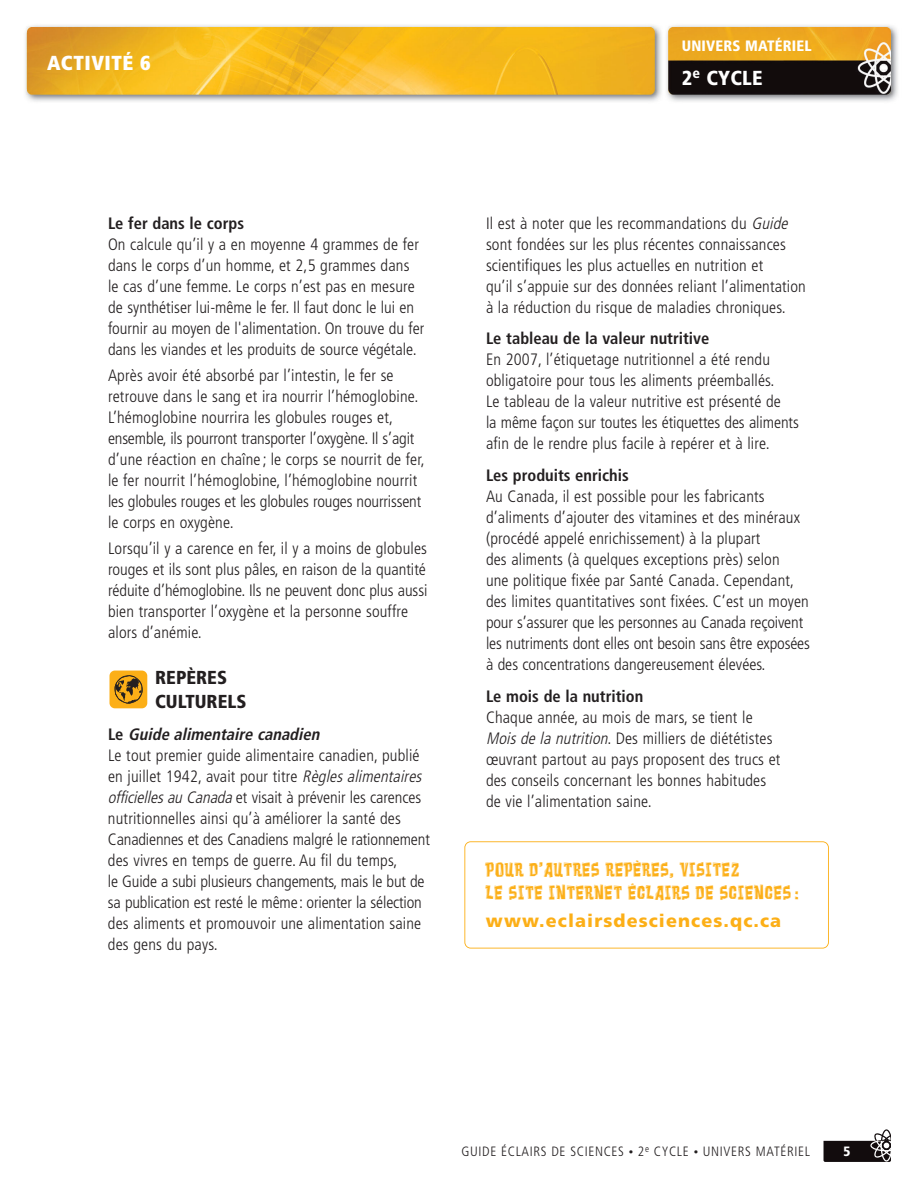
<style>
.page{position:relative;width:918px;height:1188px;background:#fff}
.page>*{position:absolute;margin:0;border:0;box-sizing:border-box;transform-origin:0 0}
.t1{font:900 condensed 20.25px "Frutiger";letter-spacing:.025em;color:#fff}
.t2{font:900 condensed 20.25px "Frutiger";letter-spacing:.01em;color:#fff}
.t3{font:900 condensed 18.75px/24px "Frutiger";color:#231f20}
.t4{font:900 18px "Frutiger";letter-spacing:.06em;color:#fcaf17}
.t5{font:300 condensed 16.5px/21px "Frutiger";letter-spacing:.01em;color:#231f20}
.t6{font:700 condensed 16.5px "Frutiger";color:#231f20}
.t7{font:15px/22.5px "Vademecum";letter-spacing:.06em;color:#fcaf17}
.t8{font:900 condensed 15px "Frutiger";letter-spacing:.01em;color:#fff}
.t9{font:300 condensed 13.5px "Frutiger";letter-spacing:.05em;color:#231f20}
.t10{font:900 condensed 13.5px "Frutiger";color:#fff}
.s1{font-weight:700}
.s2{font-weight:700;font-style:italic}
.s3{font-style:italic}
.s4{font-size:9px}
</style>
<div class="page">
<svg style="left:824px;top:1129px;width:67px;height:33px"></svg>
<img style="left:25px;top:25px;width:873px;height:77px">
<div style="left:110px;top:671px;width:37px;height:37px;background:#fcaf17;border-radius:5px"></div>
<svg style="left:114px;top:675px;width:29px;height:29px"></svg>
<svg style="left:464px;top:841px;width:365px;height:108px"></svg>
<p class="t1" style="left:47px;top:55px;width:105px">ACTIVITÉ 6</p>
<p class="t6" style="left:108px;top:216px;width:138px">Le fer dans le corps</p>
<p class="t5" style="left:108px;top:235px;width:318px">On calcule qu’il y a en moyenne 4 grammes de fer dans le corps d’un homme, et 2,5 grammes dans<br>le cas d’une femme. Le corps n’est pas en mesure de synthétiser lui-même le fer. Il faut donc le lui en fournir au moyen de l'alimentation. On trouve du fer dans les viandes et les produits de source végétale.</p>
<p class="t5" style="left:108px;top:366px;width:318px">Après avoir été absorbé par l’intestin, le fer se retrouve dans le sang et ira nourrir l’hémoglobine.<br>L’hémoglobine nourrira les globules rouges et, ensemble, ils pourront transporter l’oxygène. Il s’agit d’une réaction en chaîne ; le corps se nourrit de fer, le fer nourrit l’hémoglobine, l’hémoglobine nourrit les globules rouges et les globules rouges nourrissent le corps en oxygène.</p>
<p class="t5" style="left:108px;top:540px;width:321px">Lorsqu’il y a carence en fer, il y a moins de globules rouges et ils sont plus pâles, en raison de la quantité réduite d’hémoglobine. Ils ne peuvent donc plus aussi bien transporter l’oxygène et la personne souffre alors d’anémie.</p>
<p class="t3" style="left:155px;top:667px;width:93px">REPÈRES<br>CULTURELS</p>
<p class="t5" style="left:108px;top:725px;width:323px"><span class="s1">L e</span> <span class="s2">Guide alimentaire canadien<br></span>Le tout premier guide alimentaire canadien, publié en juillet 1942, avait pour titre <span class="s3">Règles alimentaires officiellesau Canada</span>et visait à prévenir les carences nutritionnelles ainsi qu’à améliorer la santé des Canadiennes et des Canadiens malgré le rationnement des vivres en temps de guerre. Au fil du temps,<br>le Guide a subi plusieurs changements, mais le but de sa publication est resté le même: orienter la sélection des aliments et promouvoir une alimentation saine des gens du pays.</p>
<p class="t8" style="left:682px;top:40px;width:131px">UNIVERS MATÉRIEL</p>
<p class="t2" style="left:682px;top:70px;width:82px">2<sup>e</sup> CYCLE</p>
<p class="t5" style="left:486px;top:214px;width:321px">Il est à noter que les recommandations du <span class="s3">Guide </span>sont fondées sur les plus récentes connaissances scientifiques les plus actuelles en nutrition et<br>qu’il s’appuie sur des données reliant l’alimentation à la réduction du risque de maladies chroniques.</p>
<p class="t6" style="left:486px;top:332px;width:225px">Le tableau de la valeur nutritive</p>
<p class="t5" style="left:486px;top:351px;width:314px">En 2007, l’étiquetage nutritionnel a été rendu obligatoire pour tous les aliments préemballés.<br>Le tableau de la valeur nutritive est présenté de<br>la même façon sur toutes les étiquettes des aliments afin de le rendre plus facile à repérer et à lire.</p>
<p class="t6" style="left:486px;top:469px;width:144px">Les produits enrichis</p>
<p class="t5" style="left:486px;top:487px;width:325px">Au Canada, il est possible pour les fabricants d’aliments d’ajouter des vitamines et des minéraux (procédé appelé enrichissement) à la plupart<br>des aliments (à quelques exceptions près) selon<br>une politique fixée par Santé Canada. Cependant, des limites quantitatives sont fixées. C’est un moyen pour s’assurer que les personnes au Canada reçoivent les nutriments dont elles ont besoin sans être exposées à des concentrations dangereusement élevées.</p>
<p class="t6" style="left:486px;top:690px;width:159px">Le mois de la nutrition</p>
<p class="t5" style="left:486px;top:708px;width:296px">Chaque année, au mois de mars, se tient le <span class="s3">Mois de la nutrition</span>. Des milliers de diététistes œuvrant partout au pays proposent des trucs et des conseils concernant les bonnes habitudes de vie l’alimentation saine.</p>
<p class="t7" style="left:486px;top:860px;width:314px">POUR D’AUTRES REPÈRES, VISITEZ<br>LE SITE INTERNET ÉCLAIRS DE SCIENCES :</p>
<p class="t4" style="left:486px;top:914px;width:297px">www.eclairsdesciences.qc.ca</p>
<p class="t9" style="left:462px;top:1146px;width:350px">GUIDE ÉCLAIRS DE SCIENCES <span class="s4">•</span> 2<sup>e</sup> CYCLE <span class="s4">•</span> UNIVERS MATÉRIEL</p>
<p class="t10" style="left:844px;top:1146px;width:9px">5</p>
</div>
